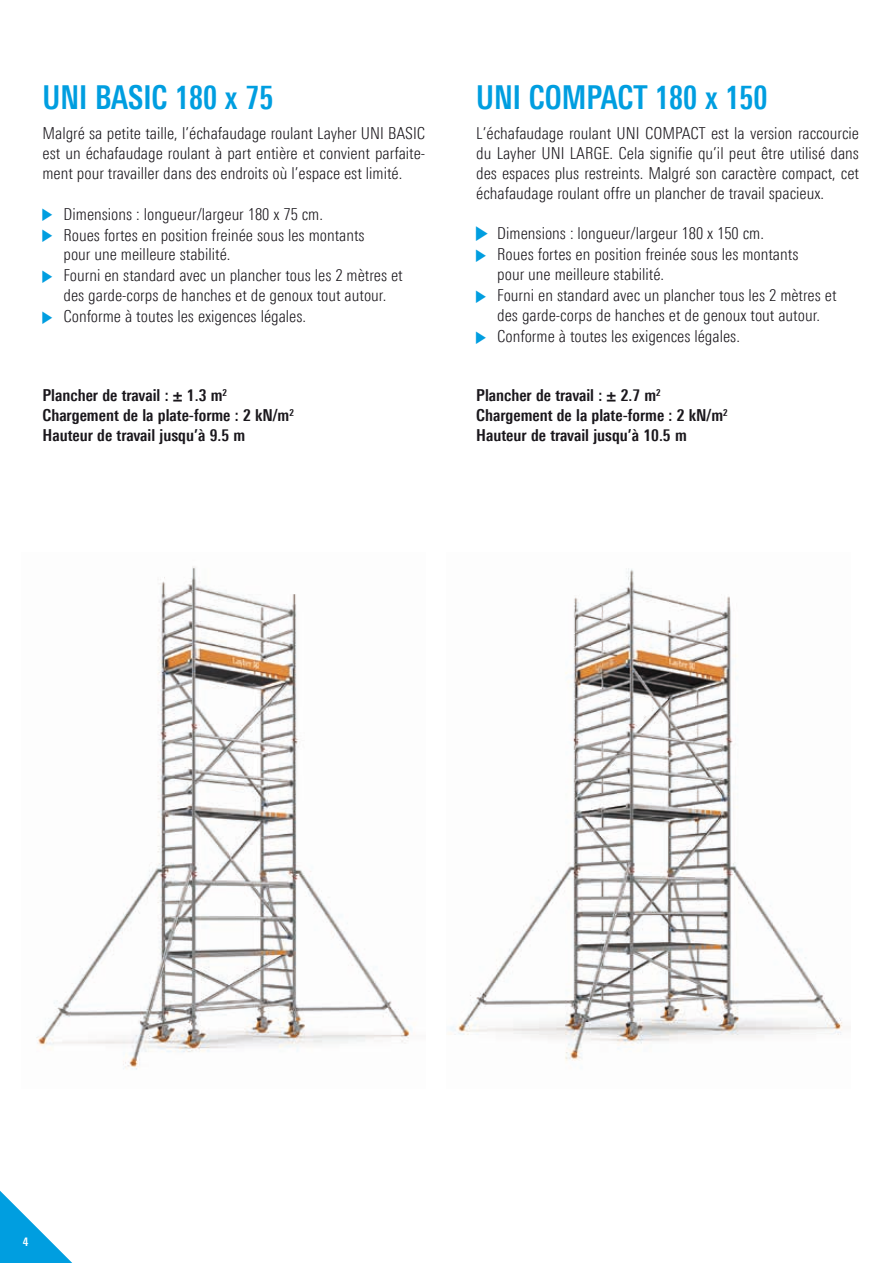
<style>
.page{position:relative;width:893px;height:1263px;background:#fff}
.page>*{position:absolute;margin:0;border:0;box-sizing:border-box;transform-origin:0 0}
.t1{font:700 33px "Linotype Univers 620 Cn";color:#009ee0;scale:.9 1}
.t2{font:300 16.5px/20.5px "Linotype Univers 320 Cn";color:#1a171c;text-align:justify}
.t3{font:700 16.5px/19.8px "Linotype Univers 620 Cn";color:#1a171c}
.t4{font:700 12px "Linotype Univers 620 Cn";color:#fff}
</style>
<div class="page">
<svg style="left:0;top:1191px;width:72px;height:72px"></svg>
<img style="left:36px;top:566px;width:376px;height:504px">
<img style="left:448px;top:568px;width:396px;height:493px">
<h1 class="t1" style="left:43px;top:78px;width:258px">UNI BASIC 180 x 75</h1>
<p class="t2" style="left:43px;top:123px;width:384px;line-height:19.8px">Malgré sa petite taille, l’échafaudage roulant Layher UNI BASIC est un échafaudage roulant à part entière et convient parfaite&shy;ment pour travailler dans des endroits où l’espace est limité.</p>
<p class="t2" style="left:64px;top:203px;width:341px;text-align:left">Dimensions : longueur/largeur 180 x 75 cm.<br>Roues fortes en position freinée sous les montants<br>pour une meilleure stabilité.<br>Fourni en standard avec un plancher tous les 2 mètres et des garde-corps de hanches et de genoux tout autour.<br>Conforme à toutes les exigences légales.</p>
<p class="t3" style="left:43px;top:386px;width:253px">Plancher de travail : ± 1.3 m<sup>2<br></sup>Chargement de la plate-forme : 2 kN/m<sup>2<br></sup>Hauteur de travail jusqu’à 9.5 m</p>
<h1 class="t1" style="left:476px;top:78px;width:325px">UNI COMPACT 180 x 150</h1>
<p class="t2" style="left:476px;top:123px;width:384px;line-height:19.8px">L’échafaudage roulant UNI COMPACT est la version raccourcie du Layher UNI LARGE. Cela signifie qu’il peut être utilisé dans des espaces plus restreints. Malgré son caractère compact, cet échafaudage roulant offre un plancher de travail spacieux.</p>
<p class="t2" style="left:497px;top:223px;width:341px;text-align:left">Dimensions : longueur/largeur 180 x 150 cm.<br>Roues fortes en position freinée sous les montants<br>pour une meilleure stabilité.<br>Fourni en standard avec un plancher tous les 2 mètres et des garde-corps de hanches et de genoux tout autour.<br>Conforme à toutes les exigences légales.</p>
<p class="t3" style="left:476px;top:386px;width:253px">Plancher de travail : ± 2.7 m<sup>2<br></sup>Chargement de la plate-forme : 2 kN/m<sup>2<br></sup>Hauteur de travail jusqu’à 10.5 m</p>
<p class="t4" style="left:23px;top:1235px;width:7px">4</p>
</div>
